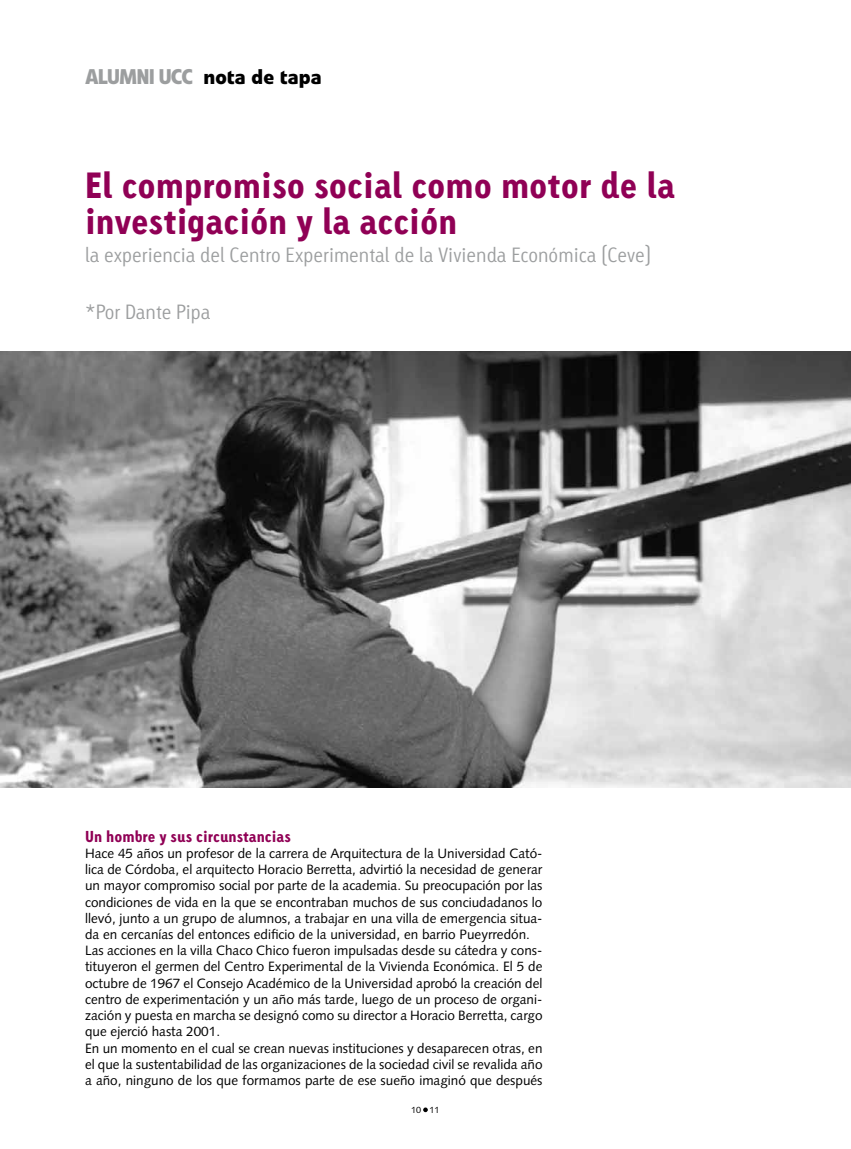
<style>
.page{position:relative;width:851px;height:1149px;background:#fff}
.page>*{position:absolute;margin:0;border:0;box-sizing:border-box;transform-origin:0 0}
.t1{font:34.5px/36px "Linotype Tetria Black Tab";color:#900055}
.t2{font:700 21px "Linotype Veto";letter-spacing:-.025em;color:#000}
.t3{font:19.5px "Linotype Tetria Light Tab";color:#9c9e9f}
.t4{font:15px "Linotype Tetria Black Tab";color:#900055}
.t5{font:13.5px/16.2px "Syntax LT";color:#000}
.t6{font:9px "Syntax LT";color:#000}
.s1{color:#9c9e9f}
</style>
<div class="page">
<svg style="left:423px;top:1107px;width:5px;height:4px"></svg>
<img style="left:0;top:351px;width:850px;height:436px">
<h2 class="t2" style="left:85px;top:64px;width:238px"><span class="s1">ALUMNI UCC</span> nota de tapa</h2>
<h1 class="t1" style="left:85px;top:166px;width:591px">El compromiso social como motor de la investigación y la acción</h1>
<h3 class="t3" style="left:85px;top:243px;width:567px">la experiencia del Centro Experimental de la Vivienda Económica (Ceve)</h3>
<h3 class="t3" style="left:85px;top:300px;width:127px">*Por Dante Pipa</h3>
<p class="t4" style="left:85px;top:826px;width:207px">Un hombre y sus circunstancias</p>
<p class="t5" style="left:85px;top:845px;width:459px">Hace 45 años un profesor de la carrera de Arquitectura de la Universidad Cató&shy;lica de Córdoba, el arquitecto Horacio Berretta, advirtió la necesidad de generar un mayor compromiso social por parte de la academia. Su preocupación por las condiciones de vida en la que se encontraban muchos de sus conciudadanos lo llevó, junto a un grupo de alumnos, a trabajar en una villa de emergencia situa&shy;da en cercanías del entonces edificio de la universidad, en barrio Pueyrredón.<br>Las acciones en la villa Chaco Chico fueron impulsadas desde su cátedra y cons&shy;tituyeron el germen del Centro Experimental de la Vivienda Económica. El 5 de octubre de 1967 el Consejo Académico de la Universidad aprobó la creación del centro de experimentación y un año más tarde, luego de un proceso de organi&shy;zación y puesta en marcha se designó como su director a Horacio Berretta, cargo que ejerció hasta 2001.<br>En un momento en el cual se crean nuevas instituciones y desaparecen otras, en el que la sustentabilidad de las organizaciones de la sociedad civil se revalida año a año, ninguno de los que formamos parte de ese sueño imaginó que después</p>
<p class="t6" style="left:411px;top:1104px;width:30px">10 11</p>
</div>
